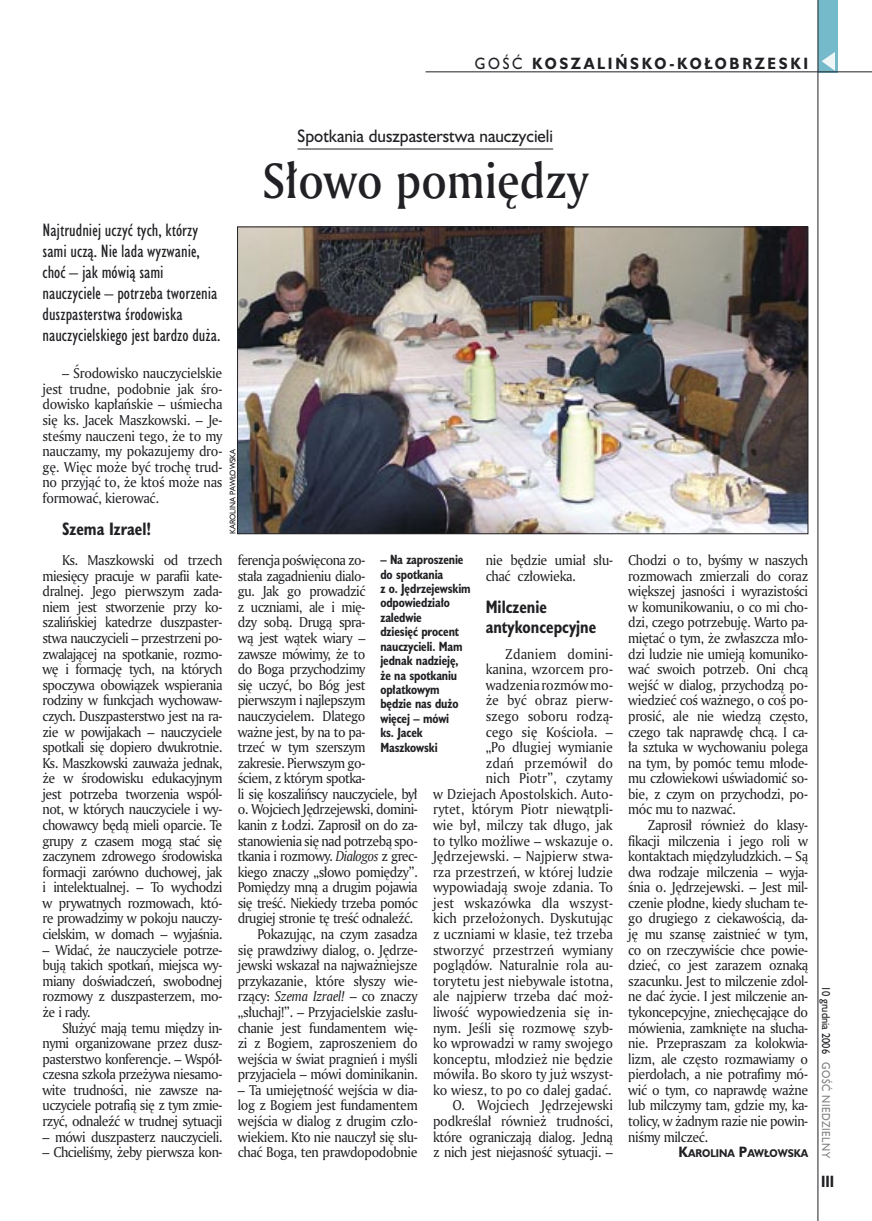
<style>
.page{position:relative;width:872px;height:1221px;background:#fff}
.page>*{position:absolute;margin:0;border:0;box-sizing:border-box;transform-origin:0 0}
._05a_tytyl_AmMd_32_pt{font:48px "Amerigo Md PL";color:#212125;scale:.9 1}
._06-4_lead_lokal_HuCn_11_pt{font:16.5px/21px "Humanst 521 Cn PL";color:#212125}
._04_srodtytul_HuCB_11_pt{font:700 16.5px/19.5px "Humanst 521 Cn PL";color:#212125;scale:.94 1}
._04-3_nadtytul_lokal{font:16.5px "Humanst 521 PL";color:#212125;scale:.94 1}
._15b_temat_prawo{font:700 15px "Humanst 521 PL";letter-spacing:.2em;color:#212125;scale:.9 1}
._17_pagina_prawa{font:700 15px "Humanst 521 Cn PL";color:#212125;scale:.94 1}
._01_body_tekst{font:13.8px/15.6px "Amerigo PL";letter-spacing:-.03em;color:#212125;text-align:justify;scale:.94 1}
._01_body_tekst-2{font:13.8px/15.6px "Amerigo PL";letter-spacing:-.005em;color:#212125;text-align:right;scale:.94 1}
._09_podpis_zdjecia_HuCnB{font:700 12.3px/14.4px "Humanst 521 Cn PL";letter-spacing:-.01em;color:#212125;scale:.94 1}
._19a_data_prawa_GOSC{font:10.5px "Humanst 521 PL";letter-spacing:.05em;color:#7f7f83;scale:.9 1}
._19_data_prawa{font:10.5px "Humanst 521 PL";color:#212125;scale:.9 1}
._12a_autor_na_koncu_HuBd{font:700 10.35px "Humanst 521 PL";color:#212125;scale:.9 1}
._09a_autor_zdjecia_Hu_5_pt{font:7.5px "Humanst 521 PL";color:#212125;scale:.94 1}
.s1{font-weight:400}
.s2{font-style:italic}
.s3{font-size:13.8px}
</style>
<div class="page">
<div style="left:818px;top:0;width:19px;height:72px;background:#75baca"></div>
<hr style="left:817px;top:0;width:1px;height:1220px;background:#212125">
<svg style="left:821px;top:52px;width:14px;height:19px"></svg>
<hr style="left:425px;top:72px;width:447px;height:1px;background:#212125">
<hr style="left:297px;top:149px;width:256px;height:1px;background:#212125">
<img style="left:239px;top:229px;width:567px;height:303px">
<p class="_15b_temat_prawo" style="left:475px;top:53px;width:372px"><span class="s1">GOŚĆ</span> KOSZALIŃSKO-KOŁOBRZESKI</p>
<p class="_04-3_nadtytul_lokal" style="left:297px;top:124px;width:273px">Spotkania duszpasterstwa nauczycieli</p>
<p class="_05a_tytyl_AmMd_32_pt" style="left:262px;top:148px;width:363px">Słowo pomiędzy</p>
<p class="_06-4_lead_lokal_HuCn_11_pt" style="left:43px;top:219px;width:179px">Najtrudniej uczyć tych, którzy sami uczą. Nie lada wyzwanie, choć – jak mówią sami nauczyciele – potrzeba tworzenia duszpasterstwa środowiska nauczycielskiego jest bardzo duża.</p>
<p class="_01_body_tekst" style="left:43px;top:365px;width:193px;text-indent:20px">– Środowisko nauczycielskie jest trudne, podobnie jak śro&shy;dowisko kapłańskie – uśmiecha się ks. Jacek Maszkowski. – Je&shy;steśmy nauczeni tego, że to my nauczamy, my pokazujemy dro&shy;gę. Więc może być trochę trud&shy;no przyjąć to, że ktoś może nas formować, kierować.</p>
<p class="_04_srodtytul_HuCB_11_pt" style="left:62px;top:518px;width:96px">Szema Izrael!</p>
<p class="_01_body_tekst" style="left:43px;top:552px;width:193px;text-indent:20px">Ks. Maszkowski od trzech miesięcy pracuje w parafii kate&shy;dralnej. Jego pierwszym zada&shy;niem jest stworzenie przy ko&shy;szalińskiej katedrze duszpaster&shy;stwa nauczycieli – przestrzeni po&shy;zwalającej na spotkanie, rozmo&shy;wę i formację tych, na których spoczywa obowiązek wspierania rodziny w funkcjach wychowaw&shy;czych. Duszpasterstwo jest na ra&shy;zie w powijakach – nauczyciele spotkali się dopiero dwukrotnie.<br>Ks. Maszkowski zauważa jednak, że w środowisku edukacyjnym jest potrzeba tworzenia wspól&shy;not, w których nauczyciele i wy&shy;chowawcy będą mieli oparcie. Te grupy z czasem mogą stać się zaczynem zdrowego środowiska formacji zarówno duchowej, jak i intelektualnej. – To wychodzi w prywatnych rozmowach, któ&shy;re prowadzimy w pokoju nauczy&shy;cielskim, w domach – wyjaśnia.</p>
<p class="_01_body_tekst" style="left:43px;top:941px;width:193px">– Widać, że nauczyciele potrze&shy;bują takich spotkań, miejsca wy&shy;miany doświadczeń, swobodnej rozmowy z duszpasterzem, mo&shy;że i rady.</p>
<p class="_01_body_tekst" style="left:43px;top:1019px;width:193px;text-indent:20px">Służyć mają temu między in&shy;nymi organizowane przez dusz&shy;pasterstwo konferencje. – Współ&shy;czesna szkoła przeżywa niesamo&shy;wite trudności, nie zawsze na&shy;uczyciele potrafią się z tym zmie&shy;rzyć, odnaleźć w trudnej sytuacji</p>
<p class="_01_body_tekst" style="left:43px;top:1128px;width:193px">– mówi duszpasterz nauczycieli.</p>
<p class="_01_body_tekst" style="left:43px;top:1143px;width:193px">– Chcieliśmy, żeby pierwsza kon-</p>
<p class="_09a_autor_zdjecia_Hu_5_pt" style="left:228px;top:534px;width:92px;rotate:-90deg">KAROLINA PAWŁOWSKA</p>
<p class="_01_body_tekst" style="left:486px;top:552px;width:137px">nie będzie umiał słu&shy;chać człowieka.</p>
<p class="_04_srodtytul_HuCB_11_pt" style="left:486px;top:596px;width:119px">Milczenie antykoncepcyjne</p>
<p class="_01_body_tekst-2" style="left:433px;top:645px;width:193px">Zdaniem domini-<br>kanina, wzorcem pro&shy;wadzenia rozmów mo-<br>że być obraz pierw-<br>szego soboru rodzą-<br>cego się Kościoła. –<br>„Po długiej wymianie<br>zdań przemówił do<br>nich Piotr”, czytamy<br>w Dziejach Apostolskich. Auto&shy;rytet, którym Piotr niewątpli&shy;wie był, milczy tak długo, jak to tylko możliwe – wskazuje o.<br>Jędrzejewski. – Najpierw stwa&shy;rza przestrzeń, w której ludzie wypowiadają swoje zdania. To jest wskazówka dla wszyst&shy;kich przełożonych. Dyskutując z uczniami w klasie, też trzeba stworzyć przestrzeń wymiany poglądów. Naturalnie rola au&shy;torytetu jest niebywale istotna, ale najpierw trzeba dać moż&shy;liwość wypowiedzenia się in&shy;nym. Jeśli się rozmowę szyb&shy;ko wprowadzi w ramy swojego konceptu, młodzież nie będzie mówiła. Bo skoro ty już wszyst&shy;ko wiesz, to po co dalej gadać.</p>
<p class="_01_body_tekst" style="left:433px;top:1097px;width:193px;text-indent:20px">O. Wojciech Jędrzejewski podkreślał również trudności, które ograniczają dialog. Jedną z nich jest niejasność sytuacji. –</p>
<p class="_01_body_tekst" style="left:238px;top:552px;width:193px;text-align:left">ferencja poświęcona zo-<br>stała zagadnieniu dialo-<br>gu. Jak go prowadzić<br>z uczniami, ale i mię-<br>dzy sobą. Drugą spra-<br>wą jest wątek wiary –<br>zawsze mówimy, że to<br>do Boga przychodzimy<br>się uczyć, bo Bóg jest pierwszym i najlepszym nauczycielem. Dlatego<br>ważne jest, by na to pa-<br>trzeć w tym szerszym<br>zakresie. Pierwszym go-<br>ściem, z którym spotka-<br>li się koszalińscy nauczyciele, był o. Wojciech Jędrzejewski, domini&shy;kanin z Łodzi. Zaprosił on do za&shy;stanowienia się nad potrzebą spo&shy;tkania i rozmowy. <span class="s2">Dialogos</span> z grec&shy;kiego znaczy „słowo pomiędzy”.<br>Pomiędzy mną a drugim pojawia się treść. Niekiedy trzeba pomóc drugiej stronie tę treść odnaleźć.</p>
<p class="_01_body_tekst" style="left:238px;top:925px;width:193px;text-indent:20px">Pokazując, na czym zasadza się prawdziwy dialog, o. Jędrze&shy;jewski wskazał na najważniejsze przykazanie, które słyszy wie&shy;rzący: <span class="s2">Szema Izrael!</span> – co znaczy „słuchaj!”. – Przyjacielskie zasłu&shy;chanie jest fundamentem wię&shy;zi z Bogiem, zaproszeniem do wejścia w świat pragnień i myśli przyjaciela – mówi dominikanin.</p>
<p class="_01_body_tekst" style="left:238px;top:1081px;width:193px">– Ta umiejętność wejścia w dia&shy;log z Bogiem jest fundamentem wejścia w dialog z drugim czło&shy;wiekiem. Kto nie nauczył się słu&shy;chać Boga, ten prawdopodobnie</p>
<p class="_09_podpis_zdjecia_HuCnB" style="left:380px;top:552px;width:97px">– Na zaproszenie do spotkania<br>z o. Jędrzejewskim odpowiedziało zaledwie<br>dziesięć procent nauczycieli. Mam jednak nadzieję, że na spotkaniu opłatkowym będzie nas dużo więcej – mówi<br>ks. Jacek<br>Maszkowski</p>
<p class="_01_body_tekst" style="left:628px;top:552px;width:193px">Chodzi o to, byśmy w naszych rozmowach zmierzali do coraz większej jasności i wyrazistości w komunikowaniu, o co mi cho&shy;dzi, czego potrzebuję. Warto pa&shy;miętać o tym, że zwłaszcza mło&shy;dzi ludzie nie umieją komuniko&shy;wać swoich potrzeb. Oni chcą wejść w dialog, przychodzą po&shy;wiedzieć coś ważnego, o coś po&shy;prosić, ale nie wiedzą często, czego tak naprawdę chcą. I ca&shy;ła sztuka w wychowaniu polega na tym, by pomóc temu młode&shy;mu człowiekowi uświadomić so&shy;bie, z czym on przychodzi, po&shy;móc mu to nazwać.</p>
<p class="_01_body_tekst" style="left:628px;top:816px;width:193px;text-indent:20px">Zaprosił również do klasy&shy;fikacji milczenia i jego roli w kontaktach międzyludzkich. – Są dwa rodzaje milczenia – wyja&shy;śnia o. Jędrzejewski. – Jest mil&shy;czenie płodne, kiedy słucham te&shy;go drugiego z ciekawością, da&shy;ję mu szansę zaistnieć w tym, co on rzeczywiście chce powie&shy;dzieć, co jest zarazem oznaką szacunku. Jest to milczenie zdol&shy;ne dać życie. I jest milczenie an&shy;tykoncepcyjne, zniechęcające do mówienia, zamknięte na słucha&shy;nie. Przepraszam za kolokwia&shy;lizm, ale często rozmawiamy o pierdołach, a nie potrafimy mó&shy;wić o tym, co naprawdę ważne lub milczymy tam, gdzie my, ka&shy;tolicy, w żadnym razie nie powin&shy;niśmy milczeć.</p>
<p class="_12a_autor_na_koncu_HuBd" style="left:678px;top:1146px;width:145px"><span class="s3">K</span>AROLINA <span class="s3">P</span>AWŁOWSKA</p>
<p class="_19_data_prawa" style="left:833px;top:985px;width:77px;rotate:90deg">10 grudnia 2006</p>
<p class="_19a_data_prawa_GOSC" style="left:833px;top:1062px;width:108px;rotate:90deg">GOŚĆ NIEDZIELNY</p>
<p class="_17_pagina_prawa" style="left:821px;top:1171px;width:15px">III</p>
</div>
